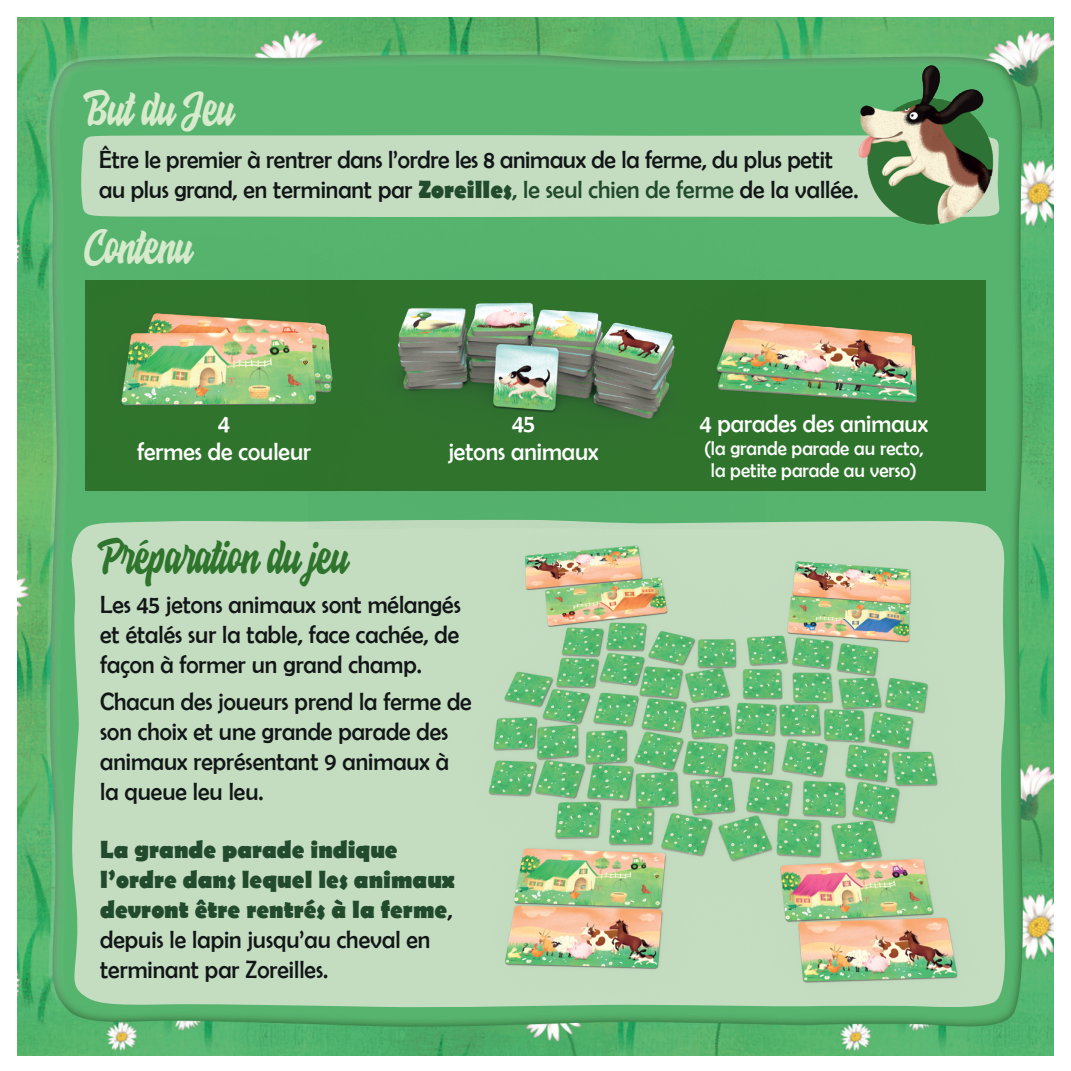
<style>
.page{position:relative;width:1071px;height:1071px;background:#fff}
.page>*{position:absolute;margin:0;border:0;box-sizing:border-box;transform-origin:0 0}
.t1{font:45px "Hoodson Script";color:#2f742c;scale:.95 1}
.t2{font:45px "Hoodson Script";color:#d7eacc;scale:.95 1}
.t3{font:25px/30px "Berlin Sans FB";color:#121617;text-align:justify;scale:.95 1}
.t4{font:700 25px/30px "Berlin Sans FB";color:#224a2d;scale:.95 1}
.t5{font:25px/27.5px "Berlin Sans FB";color:#fff;text-align:center;scale:.95 1}
.t6{font:20px/22.5px "Berlin Sans FB";color:#fff;text-align:center;scale:.95 1}
.s1{font-weight:700;color:#224a2d}
.s2{color:#224a2d}
.s3{font-weight:400;color:#121617}
</style>
<div class="page">
<img style="left:18px;top:18px;width:1035px;height:1036px">
<div style="left:69px;top:519px;width:278px;height:490px;background:#c4ddc1"></div>
<div style="left:81px;top:135px;width:769px;height:82px;background:#c4ddc1"></div>
<img style="left:850px;top:66px;width:156px;height:121px">
<img style="left:84px;top:235px;width:224px;height:259px">
<img style="left:764px;top:187px;width:279px;height:272px">
<img style="left:308px;top:186px;width:456px;height:342px">
<img style="left:347px;top:459px;width:707px;height:576px">
<p class="t2" style="left:85px;top:83px;width:157px">But du Jeu</p>
<p class="t3" style="left:99px;top:145px;width:773px">Être le premier à rentrer dans l’ordre les 8 animaux de la ferme, du plus petit</p>
<p class="t3" style="left:99px;top:175px;width:800px">au plus grand, en terminant par <span class="s1">Zoreilles</span><span class="s2">, le seul chien de ferme</span> de la vallée.</p>
<p class="t2" style="left:85px;top:220px;width:113px">Contenu</p>
<p class="t5" style="left:137px;top:410px;width:184px">4<br>fermes de couleur</p>
<p class="t5" style="left:699px;top:410px;width:242px">4 parades des animaux</p>
<p class="t5" style="left:448px;top:410px;width:159px">45<br>jetons animaux</p>
<p class="t6" style="left:704px;top:436px;width:232px">(la grande parade au recto, la petite parade au verso)</p>
<p class="t1" style="left:100px;top:530px;width:262px">Préparation du jeu</p>
<p class="t3" style="left:100px;top:588px;width:381px">Les 45 jetons animaux sont mélangés et étalés sur la table, face cachée, de façon à former un grand champ.</p>
<p class="t3" style="left:100px;top:686px;width:392px;text-align:left">Chacun des joueurs prend la ferme de son choix et une grande parade des animaux représentant 9 animaux à la queue leu leu.</p>
<p class="t4" style="left:100px;top:835px;width:375px">La grande parade indique l’ordre dans lequel les animaux devront être rentrés à la ferme<span class="s3">, depuis le lapin jusqu’au cheval en terminant par Zoreilles.</span></p>
</div>
